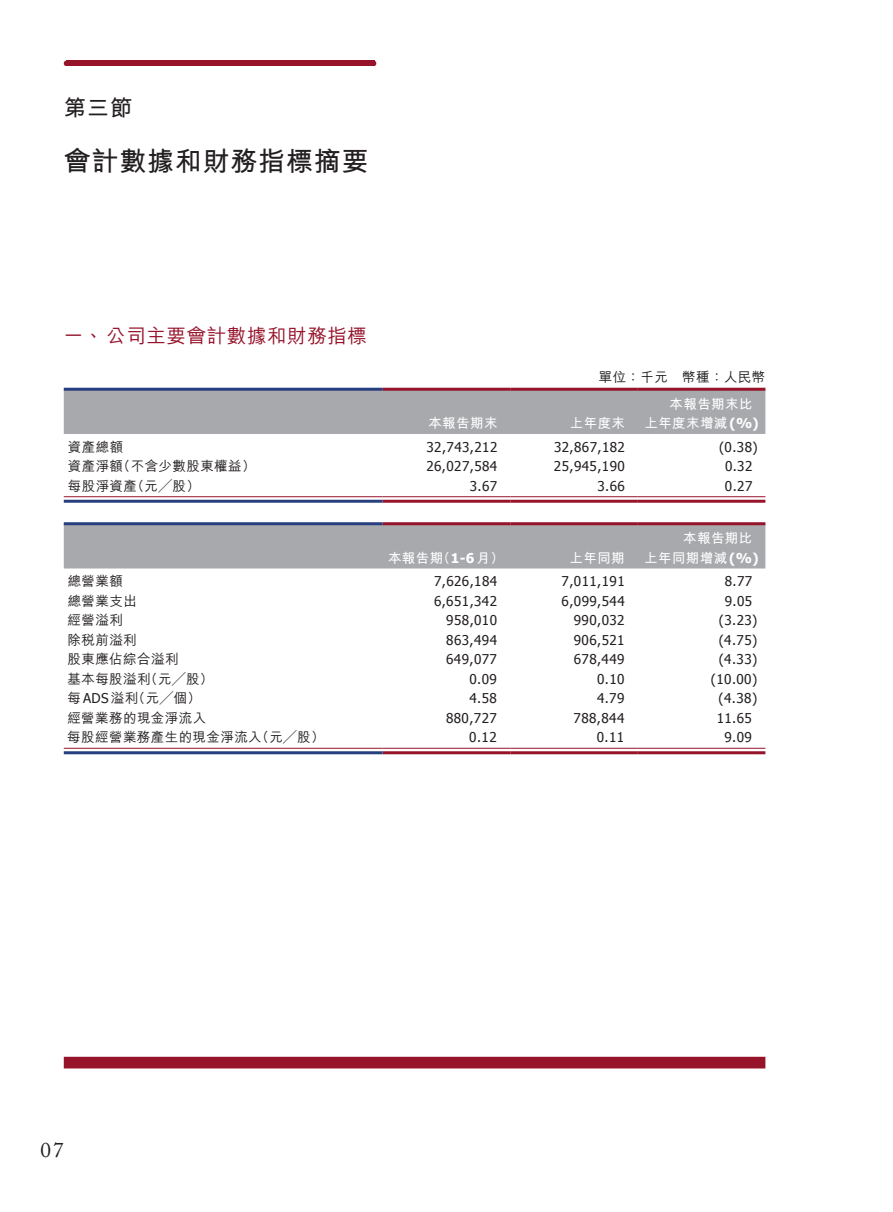
<style>
.page{position:relative;width:893px;height:1212px;background:#fff}
.page>*{position:absolute;margin:0;border:0;box-sizing:border-box;transform-origin:0 0}
.t1{font:700 27px "M Hei HK";letter-spacing:.03em;color:#231f20}
.t2{font:700 22.5px "M Hei HK";color:#231f20}
.t3{font:21px "Adobe Caslon";color:#231f20}
.t4{font:500 19.5px "M Hei HK";letter-spacing:.03em;color:#96132a}
.t5{font:13.5px "Tahoma";letter-spacing:.03em;color:#231f20}
.t6{font:500 13.5px "M Hei HK";letter-spacing:.03em;color:#231f20}
.t7{font:700 13.5px/19.5px "M Hei HK";letter-spacing:.03em;color:#fff}
.s1{font-family:"Tahoma"}
.s2{font-family:"Tahoma";font-weight:400}
</style>
<div class="page">
<div style="left:64px;top:1057px;width:701px;height:11px;background:#96132a"></div>
<div style="left:66px;top:61px;width:309px;height:5px;background:#96132a"></div>
<svg style="left:64px;top:391px;width:701px;height:177px;fill:#a8a9ad"></svg>
<hr style="left:64px;top:496px;width:319px;height:1px;background:#96132a">
<hr style="left:383px;top:748px;width:127px;height:1px;background:#96132a">
<hr style="left:510px;top:748px;width:128px;height:1px;background:#96132a">
<hr style="left:638px;top:748px;width:127px;height:1px;background:#96132a">
<hr style="left:64px;top:500px;width:319px;height:3px;background:#273f7f">
<hr style="left:383px;top:751px;width:127px;height:3px;background:#96132a">
<hr style="left:510px;top:751px;width:128px;height:3px;background:#96132a">
<hr style="left:638px;top:751px;width:127px;height:3px;background:#96132a">
<hr style="left:383px;top:496px;width:127px;height:1px;background:#96132a">
<hr style="left:510px;top:496px;width:128px;height:1px;background:#96132a">
<hr style="left:638px;top:496px;width:127px;height:1px;background:#96132a">
<hr style="left:383px;top:500px;width:127px;height:3px;background:#96132a">
<hr style="left:510px;top:500px;width:128px;height:3px;background:#96132a">
<hr style="left:638px;top:500px;width:127px;height:3px;background:#96132a">
<hr style="left:64px;top:388px;width:319px;height:3px;background:#273f7f">
<hr style="left:383px;top:388px;width:127px;height:3px;background:#96132a">
<hr style="left:510px;top:388px;width:128px;height:3px;background:#96132a">
<hr style="left:638px;top:388px;width:127px;height:3px;background:#96132a">
<hr style="left:64px;top:522px;width:319px;height:3px;background:#273f7f">
<hr style="left:383px;top:522px;width:127px;height:3px;background:#96132a">
<hr style="left:510px;top:522px;width:128px;height:3px;background:#96132a">
<hr style="left:638px;top:522px;width:127px;height:3px;background:#96132a">
<hr style="left:64px;top:748px;width:319px;height:1px;background:#96132a">
<hr style="left:64px;top:751px;width:319px;height:3px;background:#273f7f">
<h2 class="t2" style="left:64px;top:91px;width:70px">第三節</h2>
<h1 class="t1" style="left:64px;top:142px;width:306px">會計數據和財務指標摘要</h1>
<h3 class="t4" style="left:64px;top:321px;width:305px">一、公司主要會計數據和財務指標</h3>
<p class="t6" style="left:599px;top:367px;width:168px">單位：千元 幣種：人民幣</p>
<p class="t7" style="left:428px;top:412px;width:71px">本報告期末</p>
<p class="t7" style="left:570px;top:412px;width:57px">上年度末</p>
<p class="t7" style="left:644px;top:393px;width:116px;text-indent:25px">本報告期末比上年度末增減<span class="s1">(%)</span></p>
<p class="t6" style="left:68px;top:437px;width:57px">資產總額</p>
<p class="t5" style="left:426px;top:438px;width:72px">32,743,212</p>
<p class="t5" style="left:554px;top:438px;width:72px">32,867,182</p>
<p class="t5" style="left:719px;top:438px;width:40px">(0.38)</p>
<p class="t6" style="left:68px;top:456px;width:189px">資產淨額（不含少數股東權益）</p>
<p class="t5" style="left:426px;top:457px;width:72px">26,027,584</p>
<p class="t5" style="left:554px;top:457px;width:72px">25,945,190</p>
<p class="t5" style="left:725px;top:457px;width:29px">0.32</p>
<p class="t6" style="left:68px;top:476px;width:134px">每股淨資產（元╱股）</p>
<p class="t5" style="left:470px;top:477px;width:29px">3.67</p>
<p class="t5" style="left:597px;top:477px;width:29px">3.66</p>
<p class="t5" style="left:725px;top:477px;width:29px">0.27</p>
<p class="t7" style="left:388px;top:547px;width:117px">本報告期（<span class="s1">1-6</span>月）</p>
<p class="t7" style="left:570px;top:547px;width:57px">上年同期</p>
<p class="t7" style="left:644px;top:527px;width:116px;text-indent:39px">本報告期比上年同期增減<span class="s1">(%)</span></p>
<p class="t6" style="left:68px;top:571px;width:57px">總營業額</p>
<p class="t5" style="left:434px;top:572px;width:65px">7,626,184</p>
<p class="t5" style="left:562px;top:572px;width:65px">7,011,191</p>
<p class="t5" style="left:725px;top:572px;width:29px">8.77</p>
<p class="t6" style="left:68px;top:591px;width:71px">總營業支出</p>
<p class="t5" style="left:434px;top:592px;width:65px">6,651,342</p>
<p class="t5" style="left:562px;top:592px;width:65px">6,099,544</p>
<p class="t5" style="left:725px;top:592px;width:29px">9.05</p>
<p class="t6" style="left:68px;top:610px;width:57px">經營溢利</p>
<p class="t5" style="left:446px;top:611px;width:52px">958,010</p>
<p class="t5" style="left:574px;top:611px;width:52px">990,032</p>
<p class="t5" style="left:719px;top:611px;width:40px">(3.23)</p>
<p class="t6" style="left:68px;top:630px;width:71px">除稅前溢利</p>
<p class="t5" style="left:446px;top:631px;width:52px">863,494</p>
<p class="t5" style="left:574px;top:631px;width:52px">906,521</p>
<p class="t5" style="left:719px;top:631px;width:40px">(4.75)</p>
<p class="t6" style="left:68px;top:649px;width:112px">股東應佔綜合溢利</p>
<p class="t5" style="left:446px;top:650px;width:52px">649,077</p>
<p class="t5" style="left:574px;top:650px;width:52px">678,449</p>
<p class="t5" style="left:719px;top:650px;width:40px">(4.33)</p>
<p class="t6" style="left:68px;top:669px;width:147px">基本每股溢利（元╱股）</p>
<p class="t5" style="left:469px;top:670px;width:29px">0.09</p>
<p class="t5" style="left:597px;top:670px;width:29px">0.10</p>
<p class="t5" style="left:711px;top:670px;width:48px">(10.00)</p>
<p class="t6" style="left:67px;top:688px;width:135px">每<span class="s2">ADS</span>溢利（元╱個）</p>
<p class="t5" style="left:469px;top:689px;width:29px">4.58</p>
<p class="t5" style="left:597px;top:689px;width:29px">4.79</p>
<p class="t5" style="left:718px;top:689px;width:40px">(4.38)</p>
<p class="t6" style="left:67px;top:708px;width:140px">經營業務的現金淨流入</p>
<p class="t5" style="left:446px;top:709px;width:52px">880,727</p>
<p class="t5" style="left:574px;top:709px;width:52px">788,844</p>
<p class="t5" style="left:717px;top:709px;width:37px">11.65</p>
<p class="t6" style="left:67px;top:727px;width:259px">每股經營業務產生的現金淨流入（元╱股）</p>
<p class="t5" style="left:469px;top:728px;width:29px">0.12</p>
<p class="t5" style="left:597px;top:728px;width:29px">0.11</p>
<p class="t5" style="left:724px;top:728px;width:29px">9.09</p>
<h3 class="t3" style="left:41px;top:1137px;width:25px">07</h3>
</div>
